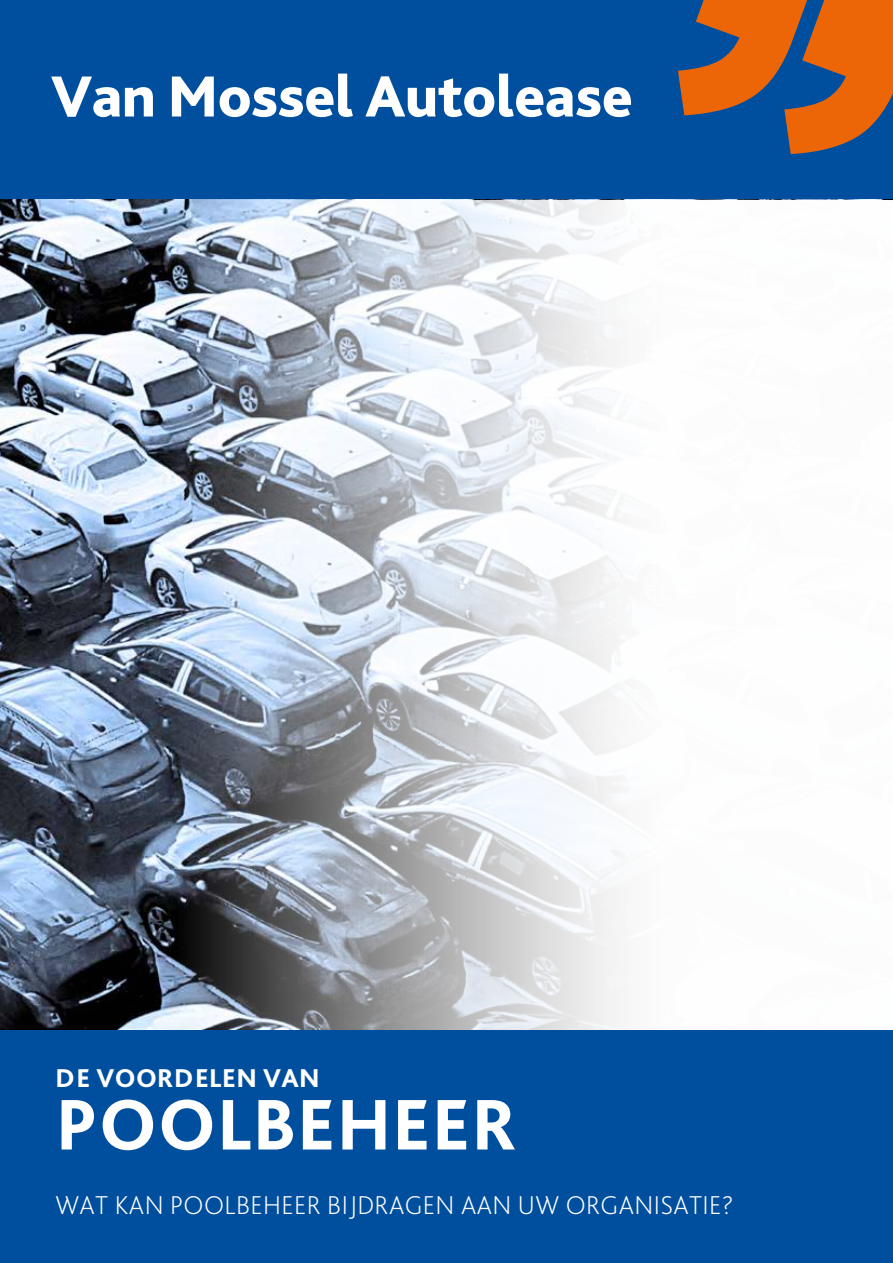
<style>
.page{position:relative;width:893px;height:1263px;background:#fff}
.page>*{position:absolute;margin:0;border:0;box-sizing:border-box;transform-origin:0 0}
.t1{font:800 75px "Bliss Pro";letter-spacing:.015em;color:#fff}
.t2{font:200 27px "Bliss Pro";letter-spacing:.015em;color:#fff}
.t3{font:800 27px "Bliss Pro";letter-spacing:.015em;color:#fff}
</style>
<div class="page">
<div style="left:0;top:1030px;width:893px;height:233px;background:#004f9f"></div>
<div style="left:0;top:0;width:893px;height:200px;background:#004f9f"></div>
<svg style="left:678px;top:0;width:215px;height:154px"></svg>
<svg style="left:51px;top:77px;width:102px;height:40px"></svg>
<svg style="left:172px;top:77px;width:42px;height:39px"></svg>
<svg style="left:220px;top:74px;width:133px;height:43px"></svg>
<svg style="left:365px;top:74px;width:266px;height:43px"></svg>
<img style="left:0;top:200px;width:119px;height:830px">
<svg style="left:119px;top:200px;width:500px;height:830px"></svg>
<p class="t3" style="left:55px;top:1061px;width:266px">DE VOORDELEN VAN</p>
<h1 class="t1" style="left:56px;top:1078px;width:463px">POOLBEHEER</h1>
<p class="t2" style="left:55px;top:1188px;width:680px">WAT KAN POOLBEHEER BIJDRAGEN AAN UW ORGANISATIE?</p>
</div>
